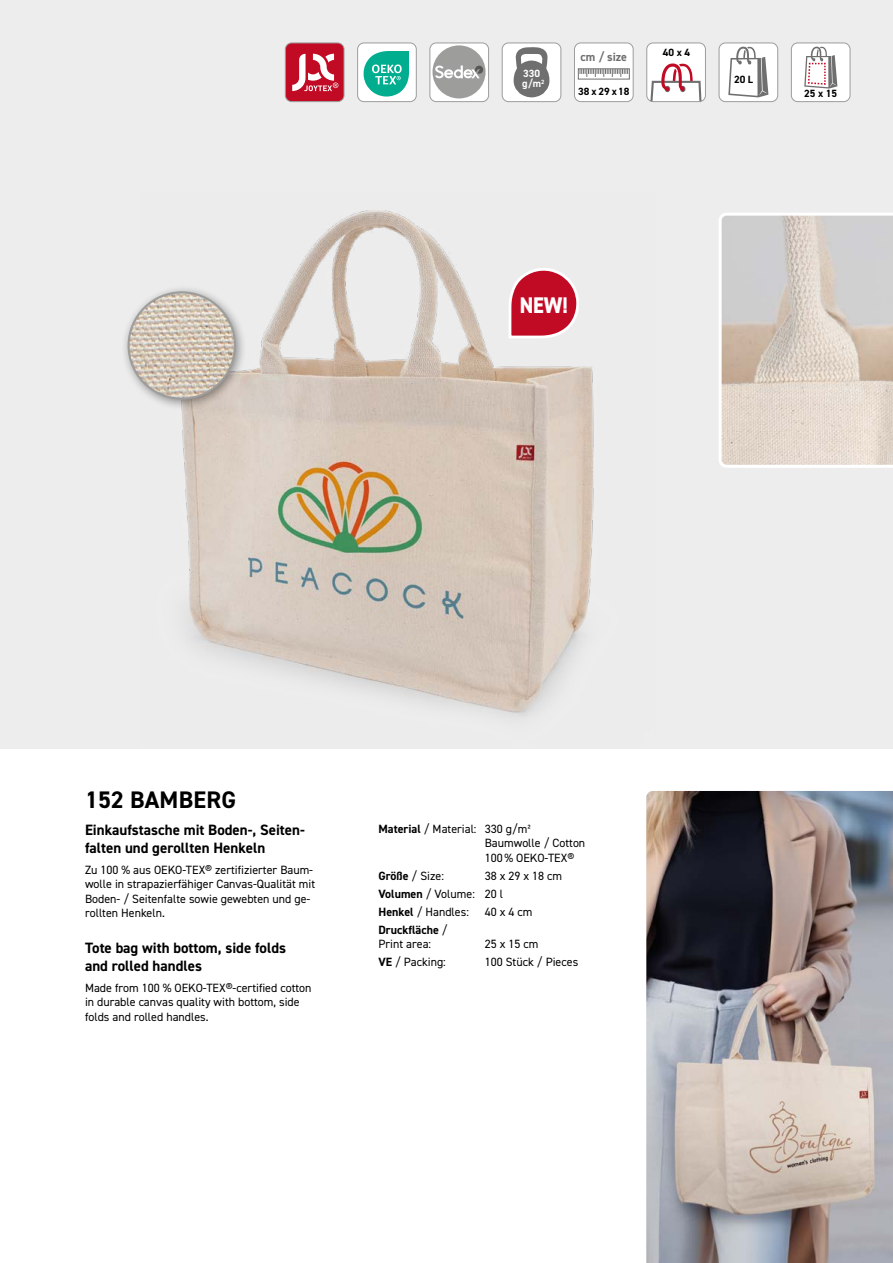
<style>
.page{position:relative;width:893px;height:1263px;background:#fff}
.page>*{position:absolute;margin:0;border:0;box-sizing:border-box;transform-origin:0 0}
.t1{font:700 24px "DIN2014";letter-spacing:.01em;color:#000}
.t2{font:800 22.65px "DIN2014";color:#fff;scale:.9 1}
.t3{font:700 15px/18px "DIN2014";color:#000}
.t4{font:12px/14.4px "DIN2014";color:#000}
.t5{font:700 12px/14.4px "DIN2014";color:#000}
.t6{font:700 12px "DIN2014";color:#706f6f}
.t7{font:700 10.5px "DIN2014";color:#000}
.t8{font:700 10.5px "DIN2014";letter-spacing:.12em;color:#000}
.t9{font:700 10.5px/9.9px "DIN2014";color:#fff}
.s1{font-weight:700}
.s2{font-weight:400}
</style>
<div class="page">
<div style="left:0;top:0;width:893px;height:748px;background:#ededed"></div>
<img style="left:181px;top:210px;width:413px;height:507px">
<img style="left:646px;top:791px;width:247px;height:472px">
<svg style="left:719px;top:213px;width:174px;height:255px;background:#dad1c9"></svg>
<div style="left:120px;top:284px;width:127px;height:127px;background:#000;opacity:.4"></div>
<img style="left:129px;top:292px;width:106px;height:107px;border-radius:53px">
<div style="left:128px;top:291px;width:108px;height:109px;border:2px solid #9d9d9c;border-radius:50%"></div>
<div style="left:285px;top:43px;width:59px;height:59px;background:#c10b25;border-radius:6px"></div>
<div style="left:285px;top:43px;width:59px;height:59px;border:1px solid #9d9d9c;border-radius:6px"></div>
<svg style="left:292px;top:54px;width:46px;height:37px"></svg>
<div style="left:647px;top:43px;width:58px;height:59px;background:#fff;border-radius:6px"></div>
<div style="left:646px;top:43px;width:60px;height:59px;border:1px solid #9d9d9c;border-radius:6px"></div>
<div style="left:502px;top:43px;width:59px;height:59px;background:#fff;border-radius:6px"></div>
<div style="left:502px;top:43px;width:59px;height:59px;border:1px solid #9d9d9c;border-radius:6px"></div>
<div style="left:574px;top:43px;width:59px;height:59px;background:#fff;border-radius:6px"></div>
<div style="left:574px;top:43px;width:60px;height:59px;border:1px solid #9d9d9c;border-radius:6px"></div>
<div style="left:719px;top:43px;width:59px;height:59px;background:#fff;border-radius:6px"></div>
<div style="left:719px;top:43px;width:59px;height:59px;border:1px solid #9d9d9c;border-radius:6px"></div>
<div style="left:791px;top:43px;width:59px;height:59px;background:#fff;border-radius:6px"></div>
<div style="left:791px;top:43px;width:59px;height:59px;border:1px solid #9d9d9c;border-radius:6px"></div>
<svg style="left:728px;top:47px;width:40px;height:50px"></svg>
<svg style="left:804px;top:47px;width:33px;height:42px"></svg>
<div style="left:578px;top:68px;width:52px;height:12px;background:#fff;border:1px solid #706f6f"></div>
<svg style="left:580px;top:69px;width:48px;height:8px"></svg>
<div style="left:358px;top:43px;width:58px;height:59px;background:#fff;border-radius:6px"></div>
<div style="left:357px;top:43px;width:60px;height:59px;border:1px solid #9d9d9c;border-radius:6px"></div>
<svg style="left:650px;top:63px;width:51px;height:38px"></svg>
<svg style="left:514px;top:47px;width:35px;height:55px"></svg>
<div style="left:430px;top:43px;width:59px;height:59px;background:#fff;border-radius:6px"></div>
<svg style="left:432px;top:45px;width:54px;height:53px"></svg>
<div style="left:429px;top:43px;width:60px;height:59px;border:1px solid #9d9d9c;border-radius:6px"></div>
<svg style="left:364px;top:51px;width:45px;height:46px"></svg>
<svg style="left:507px;top:266px;width:74px;height:74px"></svg>
<p class="t9" style="left:522px;top:68px;width:24px">330 g/m<sup>2</sup></p>
<p class="t6" style="left:580px;top:49px;width:48px">cm / size</p>
<p class="t7" style="left:663px;top:45px;width:29px">40 x 4</p>
<p class="t7" style="left:734px;top:73px;width:21px">20 L</p>
<p class="t8" style="left:578px;top:84px;width:53px">38x29x18</p>
<p class="t7" style="left:804px;top:87px;width:35px">25 x 15</p>
<h2 class="t2" style="left:520px;top:290px;width:55px">NEW!</h2>
<h1 class="t1" style="left:85px;top:784px;width:153px">152 BAMBERG</h1>
<p class="t3" style="left:85px;top:821px;width:221px">Einkaufstasche mit Boden-, Seiten&shy;falten und gerollten Henkeln</p>
<p class="t4" style="left:85px;top:862px;width:232px">Zu 100 % aus OEKO-TEX® zertifizierter Baum&shy;wolle in strapazierfähiger Canvas-Qualität mit Boden- / Seitenfalte sowie gewebten und ge&shy;rollten Henkeln.</p>
<p class="t3" style="left:85px;top:939px;width:203px">Tote bag with bottom, side folds and rolled handles</p>
<p class="t4" style="left:85px;top:980px;width:228px">Made from 100 % OEKO-TEX®-certified cotton in durable canvas quality with bottom, side folds and rolled handles.</p>
<p class="t4" style="left:485px;top:821px;width:102px;text-indent:-106px"><span class="s1">Material</span> / Material: 330 g/m²<br>Baumwolle / Cotton<br>100 % OEKO-TEX®</p>
<p class="t4" style="left:378px;top:868px;width:67px"><span class="s1">Größe</span> / Size:</p>
<p class="t4" style="left:378px;top:866px;width:185px;line-height:18px;text-indent:106px">38 x 29 x 18 cm<br><span class="s1">Volumen</span> / Volume: 20 l<br><span class="s1">Henkel</span> / Handles:</p>
<p class="t4" style="left:485px;top:904px;width:49px">40 x 4 cm</p>
<p class="t5" style="left:378px;top:922px;width:71px">Druckfläche <span class="s2">/<br>Print area:</span></p>
<p class="t4" style="left:485px;top:937px;width:55px">25 x 15 cm</p>
<p class="t4" style="left:378px;top:955px;width:69px"><span class="s1">VE</span> / Packing:</p>
<p class="t4" style="left:485px;top:955px;width:95px">100 Stück / Pieces</p>
</div>
